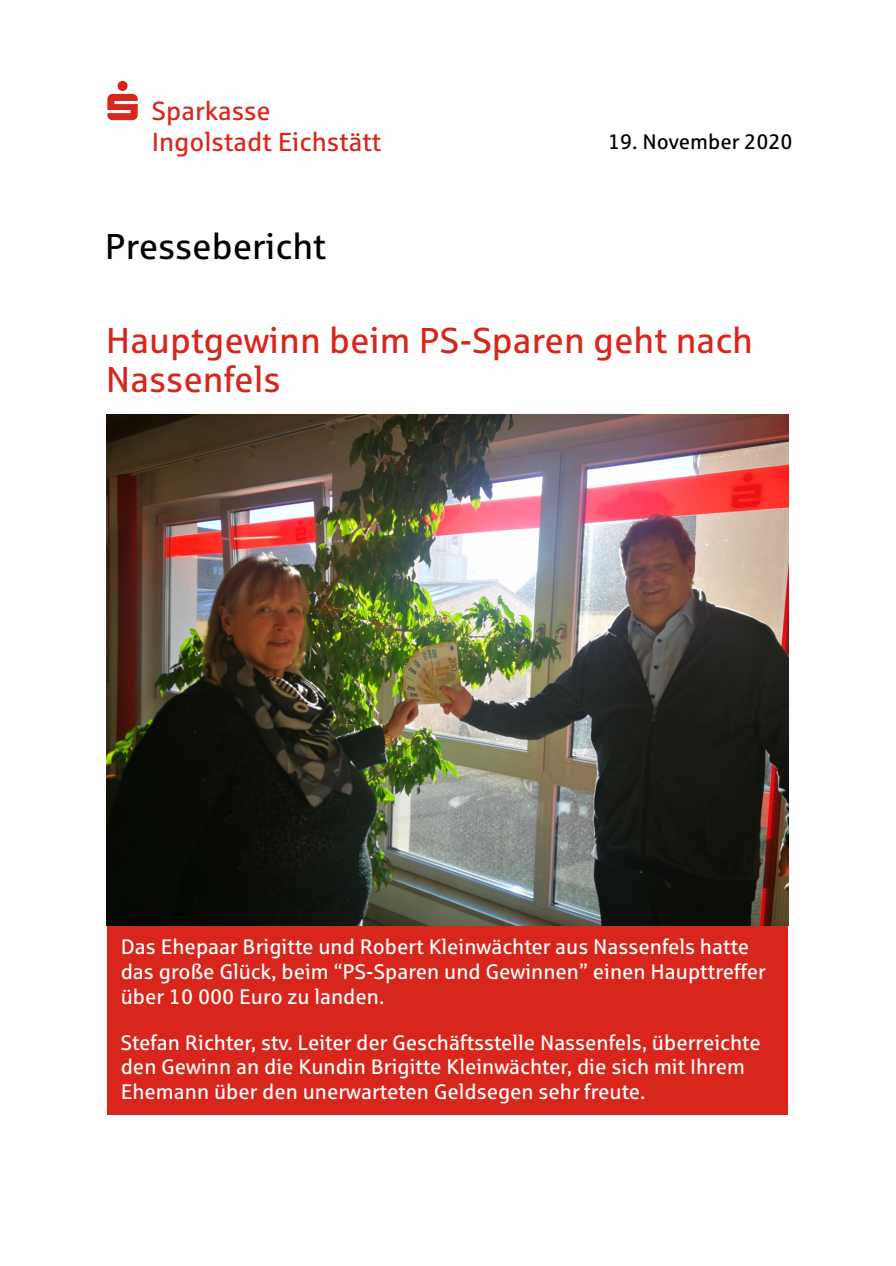
<style>
.page{position:relative;width:896px;height:1266px;background:#fff}
.page>*{position:absolute;margin:0;border:0;box-sizing:border-box;transform-origin:0 0}
.t1{font:36px/39.5px "Sparkasse Rg";color:#d9261c}
.t2{font:36px "Sparkasse Rg";color:#000}
.t3{font:26.1px "Sparkasse Rg";color:#d9261c}
.t4{font:21px/24.6px "Sparkasse Rg";color:#fff}
.t5{font:21px "Sparkasse Rg";color:#000}
</style>
<div class="page">
<svg style="left:107px;top:81px;width:31px;height:39px"></svg>
<div style="left:107px;top:920px;width:681px;height:194px;background:#d9261c"></div>
<img style="left:107px;top:415px;width:681px;height:510px">
<p class="t3" style="left:152px;top:101px;width:120px">Sparkasse</p>
<p class="t3" style="left:152px;top:131px;width:231px">Ingolstadt Eichstätt</p>
<p class="t5" style="left:608px;top:133px;width:186px">19. November 2020</p>
<h1 class="t2" style="left:105px;top:233px;width:223px">Pressebericht</h1>
<h1 class="t1" style="left:106px;top:323px;width:648px">Hauptgewinn beim PS-Sparen geht nach<br>Nassenfels</h1>
<p class="t4" style="left:121px;top:936px;width:647px">Das Ehepaar Brigitte und Robert Kleinwächter aus Nassenfels hatte das große Glück, beim “PS-Sparen und Gewinnen” einen Haupttreffer über 10 000 Euro zu landen.</p>
<p class="t4" style="left:121px;top:1032px;width:641px">Stefan Richter, stv. Leiter der Geschäftsstelle Nassenfels, überreichte den Gewinn an die Kundin Brigitte Kleinwächter, die sich mit Ihrem<br>Ehemann über den unerwarteten Geldsegen sehr freute.</p>
</div>
